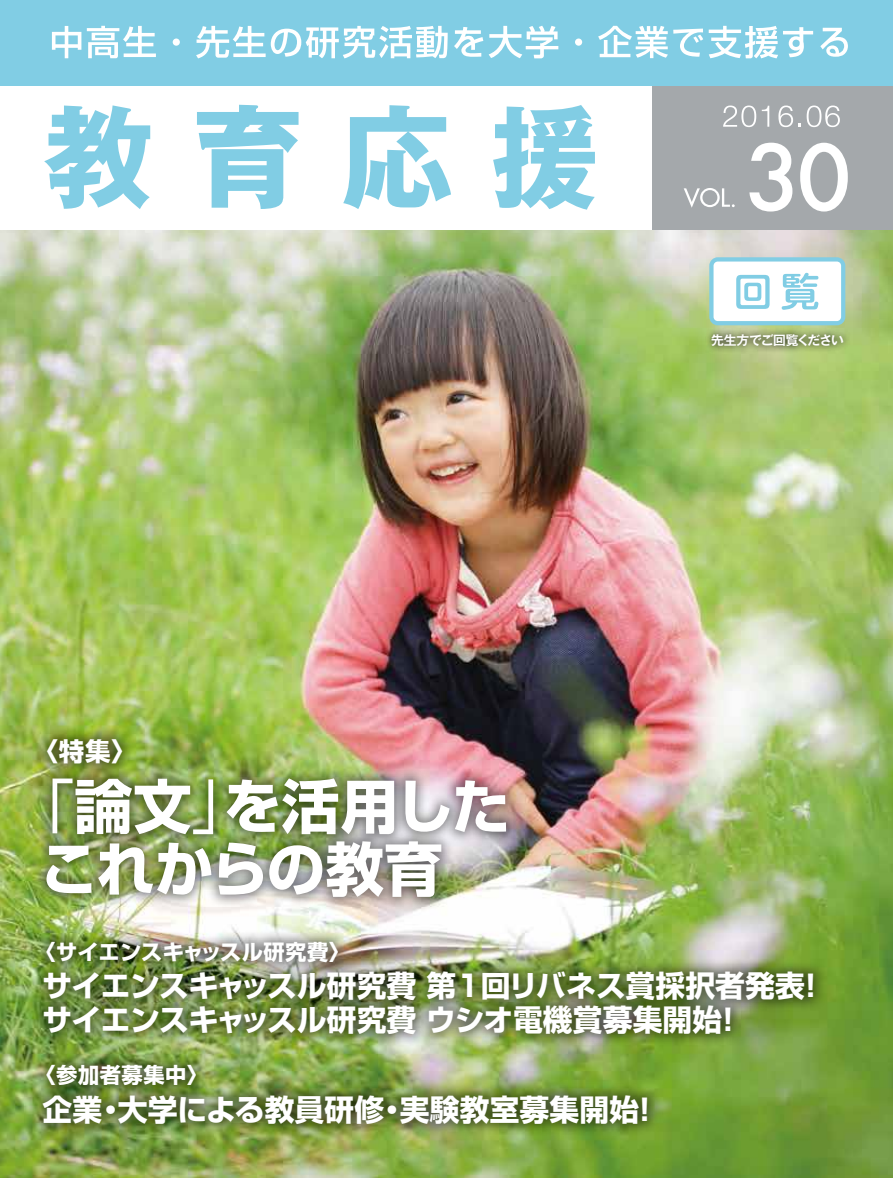
<style>
.page{position:relative;width:893px;height:1178px;background:#fff}
.page>*{position:absolute;margin:0;border:0;box-sizing:border-box;transform-origin:0 0}
.t1{font:700 58.5px/62.7px "Shin Go Pro";letter-spacing:-.01em;color:#fff}
.t2{font:700 29.7px/34px "Shin Go Pro";letter-spacing:.005em;color:#fff}
.t3{font:700 25.5px "Shin Go Pro";color:#fff}
.t4{font:700 21.3px "Shin Go Pro";letter-spacing:.01em;color:#fff}
.t5{font:700 12.75px "Gothic MB101 Pro De";letter-spacing:-.045em;color:#fff}
.s1{font-weight:400}
</style>
<div class="page">
<img style="left:0;top:230px;width:893px;height:948px">
<svg style="left:709px;top:257px;width:136px;height:68px"></svg>
<svg style="left:705px;top:327px;width:145px;height:26px;background:#99aa6d"></svg>
<div style="left:631px;top:50px;width:262px;height:180px;background:#a4a8ab"></div>
<div style="left:0;top:65px;width:652px;height:165px;background:#fff"></div>
<div style="left:0;top:0;width:893px;height:86px;background:#81cde4"></div>
<svg style="left:52px;top:26px;width:29px;height:32px"></svg>
<svg style="left:87px;top:26px;width:69px;height:32px"></svg>
<div style="left:173px;top:39px;width:7px;height:7px;background:#fff;border-radius:50%"></div>
<svg style="left:196px;top:26px;width:252px;height:32px"></svg>
<svg style="left:454px;top:27px;width:29px;height:30px"></svg>
<svg style="left:489px;top:26px;width:69px;height:32px"></svg>
<div style="left:575px;top:39px;width:7px;height:7px;background:#fff;border-radius:50%"></div>
<svg style="left:598px;top:26px;width:105px;height:32px"></svg>
<svg style="left:709px;top:26px;width:104px;height:32px"></svg>
<svg style="left:820px;top:28px;width:28px;height:29px"></svg>
<svg style="left:44px;top:105px;width:106px;height:104px"></svg>
<svg style="left:197px;top:105px;width:102px;height:104px"></svg>
<svg style="left:343px;top:105px;width:108px;height:104px"></svg>
<svg style="left:493px;top:105px;width:102px;height:105px"></svg>
<svg style="left:684px;top:188px;width:51px;height:20px"></svg>
<svg style="left:723px;top:106px;width:33px;height:21px"></svg>
<svg style="left:762px;top:106px;width:7px;height:21px"></svg>
<svg style="left:778px;top:106px;width:15px;height:21px"></svg>
<svg style="left:807px;top:106px;width:33px;height:21px"></svg>
<svg style="left:749px;top:143px;width:43px;height:69px"></svg>
<svg style="left:800px;top:143px;width:48px;height:69px"></svg>
<div style="left:30px;top:1052px;width:631px;height:85px;background:#000;opacity:.5"></div>
<div style="left:31px;top:928px;width:796px;height:120px;background:#000;opacity:.5"></div>
<div style="left:33px;top:725px;width:487px;height:186px;background:#000;opacity:.5"></div>
<p class="t3" style="left:33px;top:731px;width:105px">〈特集〉</p>
<h1 class="t1" style="left:40px;top:769px;width:471px;text-indent:-25px"><span class="s1">「</span>論文<span class="s1">」</span>を活用したこれからの教育</h1>
<p class="t5" style="left:711px;top:330px;width:134px">先生方でご回覧ください</p>
<p class="t4" style="left:34px;top:935px;width:317px">〈サイエンスキャッスル研究費〉</p>
<p class="t2" style="left:43px;top:966px;width:775px">サイエンスキャッスル研究費 第1回リバネス賞採択者発表!サイエンスキャッスル研究費 ウシオ電機賞募集開始!</p>
<p class="t4" style="left:34px;top:1058px;width:175px">〈参加者募集中〉</p>
<p class="t2" style="left:43px;top:1089px;width:609px">企業・大学による教員研修・実験教室募集開始!</p>
</div>
